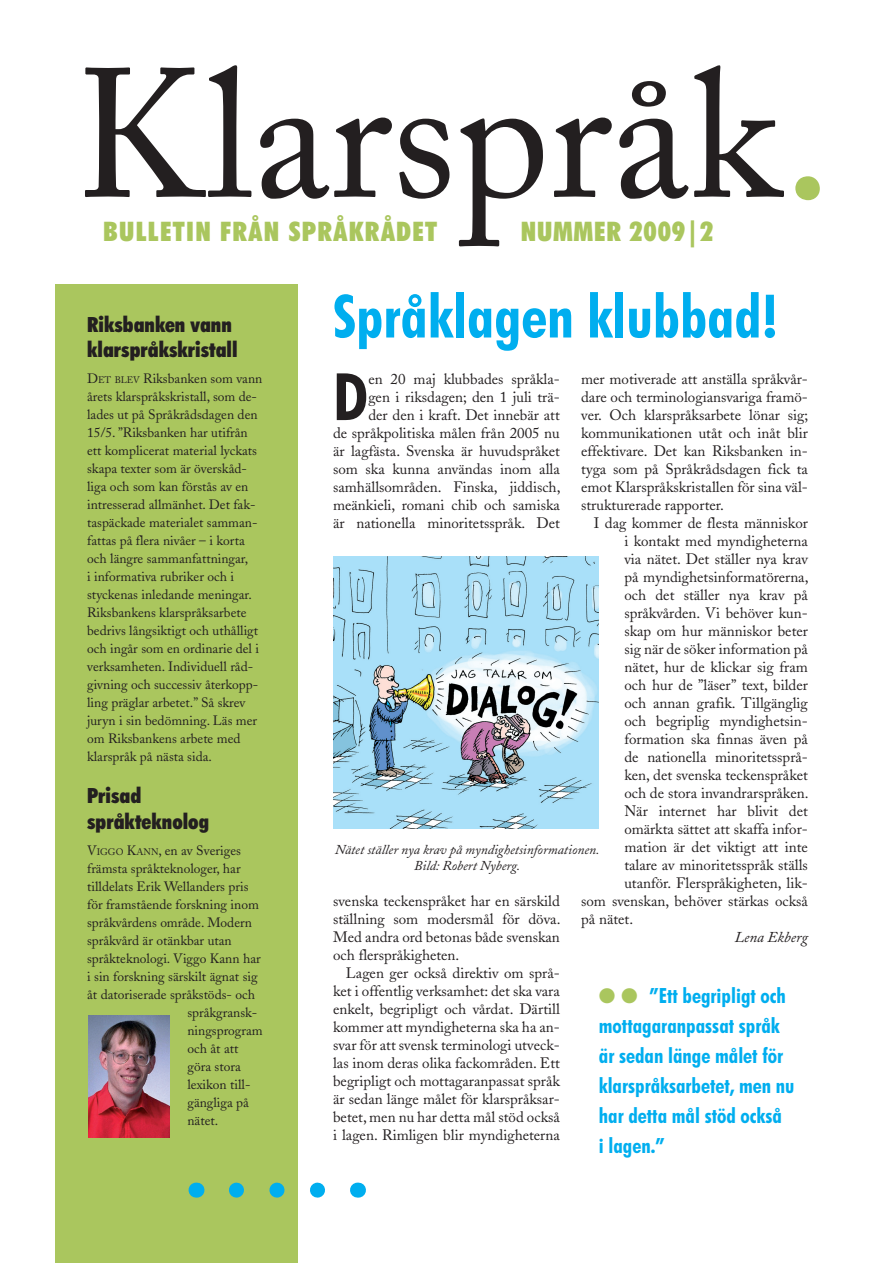
<style>
.page{position:relative;width:893px;height:1263px;background:#fff}
.page>*{position:absolute;margin:0;border:0;box-sizing:border-box;transform-origin:0 0}
.t1{font:181.5px "Adobe Caslon";color:#231f20}
.t2{font:700 condensed 65.55px "Futura BT";color:#231f20}
.t3{font:700 condensed 60px "Futura BT";color:#00aeef}
.t4{font:900 condensed 27px "Futura BT";letter-spacing:.05em;color:#aac65e}
.t5{font:900 condensed 27px "Futura BT";letter-spacing:.03em;color:#aac65e}
.t6{font:700 condensed 21px/30px "Futura BT";color:#00aeef}
.t7{font:900 condensed 21px/25.2px "Futura BT";color:#231f20}
.t8{font:15px/18px "Adobe Caslon";color:#231f20;text-align:justify}
.t9{font:italic 15px "Adobe Caslon";color:#231f20}
.t10{font:13.5px/18px "Adobe Caslon";color:#231f20}
.t11{font:italic 13.5px/16.2px "Adobe Caslon";color:#231f20;text-align:center}
.s1{color:#aac65e}
.s2{font-size:9.45px}
</style>
<div class="page">
<div style="left:795px;top:176px;width:25px;height:24px;border:3px solid #aac65e;border-radius:50%"></div>
<div style="left:55px;top:285px;width:242px;height:978px;background:#aac65e"></div>
<svg style="left:236px;top:1182px;width:89px;height:15px"></svg>
<svg style="left:196px;top:1182px;width:1px;height:15px"></svg>
<svg style="left:357px;top:1182px;width:1px;height:15px"></svg>
<img style="left:333px;top:557px;width:266px;height:272px">
<img style="left:88px;top:1015px;width:82px;height:123px">
<h1 class="t1" style="left:75px;top:28px;width:757px">Klarspråk<span class="s1">.</span></h1>
<h3 class="t4" style="left:103px;top:215px;width:335px">BULLETIN FRÅN SPRÅKRÅDET</h3>
<h3 class="t5" style="left:521px;top:215px;width:194px">NUMMER 2009|2</h3>
<h3 class="t7" style="left:87px;top:311px;width:152px">Riksbanken vann klarspråkskristall</h3>
<p class="t10" style="left:87px;top:370px;width:177px">D<span class="s2">ET BLEV</span> Riksbanken som vann årets klarspråkskristall, som de&shy;lades ut på Språkrådsdagen den<br>15/5. ”Riksbanken har utifrån ett komplicerat material lyckats skapa texter som är överskåd&shy;liga och som kan förstås av en intresserad allmänhet. Det fak&shy;taspäckade materialet samman&shy;fattas på flera nivåer – i korta och längre sammanfattningar,<br>i informativa rubriker och i styckenas inledande meningar.<br>Riksbankens klarspråksarbete bedrivs långsiktigt och uthålligt och ingår som en ordinarie del i verksamheten. Individuell råd&shy;givning och successiv återkopp&shy;ling präglar arbetet.” Så skrev juryn i sin bedömning. Läs mer om Riksbankens arbete med klarspråk på nästa sida.</p>
<h3 class="t7" style="left:87px;top:783px;width:123px">Prisad språkteknolog</h3>
<p class="t10" style="left:87px;top:842px;width:155px">V<span class="s2">IGGO</span> K<span class="s2">ANN</span>, en av Sveriges</p>
<p class="t10" style="left:87px;top:860px;width:155px">främsta språkteknologer, har</p>
<p class="t10" style="left:87px;top:878px;width:163px">tilldelats Erik Wellanders pris</p>
<p class="t10" style="left:87px;top:896px;width:173px">för framstående forskning inom</p>
<p class="t10" style="left:87px;top:914px;width:166px">språkvårdens område. Modern</p>
<p class="t10" style="left:87px;top:932px;width:146px">språkvård är otänkbar utan</p>
<p class="t10" style="left:87px;top:950px;width:175px">språkteknologi. Viggo Kann har</p>
<p class="t10" style="left:87px;top:968px;width:172px">i sin forskning särskilt ägnat sig</p>
<p class="t10" style="left:87px;top:986px;width:169px">åt datoriserade språkstöds- och</p>
<p class="t10" style="left:187px;top:1004px;width:71px">språkgransk-</p>
<p class="t10" style="left:187px;top:1022px;width:77px">ningsprogram</p>
<p class="t10" style="left:187px;top:1040px;width:52px">och åt att</p>
<p class="t10" style="left:187px;top:1058px;width:55px">göra stora</p>
<p class="t10" style="left:187px;top:1076px;width:65px">lexikon till-</p>
<p class="t10" style="left:187px;top:1094px;width:63px">gängliga på</p>
<p class="t10" style="left:187px;top:1112px;width:32px">nätet.</p>
<h3 class="t3" style="left:333px;top:280px;width:446px">Språklagen klubbad!</h3>
<h2 class="t2" style="left:333px;top:357px;width:37px">D</h2>
<p class="t8" style="left:333px;top:370px;width:229px;text-align:right">en 20 maj klubbades språkla-<br>gen i riksdagen; den 1 juli trä-<br>der den i kraft. Det innebär att<br>de språkpolitiska målen från 2005 nu är lagfästa. Svenska är huvudspråket som ska kunna användas inom alla samhällsområden. Finska, jiddisch, meänkieli, romani chib och samiska är nationella minoritetsspråk. Det</p>
<p class="t8" style="left:581px;top:370px;width:229px">mer motiverade att anställa språkvår&shy;dare och terminologiansvariga framö&shy;ver. Och klarspråksarbete lönar sig; kommunikationen utåt och inåt blir effektivare. Det kan Riksbanken in&shy;tyga som på Språkrådsdagen fick ta emot Klarspråkskristallen för sina väl&shy;strukturerade rapporter.</p>
<p class="t8" style="left:594px;top:514px;width:216px">I dag kommer de flesta människor</p>
<p class="t8" style="left:624px;top:532px;width:185px">i kontakt med myndigheterna</p>
<p class="t8" style="left:624px;top:550px;width:185px">via nätet. Det ställer nya krav</p>
<p class="t8" style="left:624px;top:568px;width:186px">på myndighetsinformatörerna,</p>
<p class="t8" style="left:624px;top:586px;width:185px">och det ställer nya krav på</p>
<p class="t8" style="left:624px;top:604px;width:185px">språkvården. Vi behöver kun-</p>
<p class="t8" style="left:624px;top:622px;width:185px">skap om hur människor beter</p>
<p class="t8" style="left:624px;top:640px;width:185px">sig när de söker information på</p>
<p class="t8" style="left:624px;top:658px;width:185px">nätet, hur de klickar sig fram</p>
<p class="t8" style="left:624px;top:676px;width:185px">och hur de ”läser” text, bilder</p>
<p class="t8" style="left:624px;top:694px;width:185px">och annan grafik. Tillgänglig</p>
<p class="t8" style="left:624px;top:712px;width:185px">och begriplig myndighetsin-</p>
<p class="t8" style="left:624px;top:730px;width:185px">formation ska finnas även på</p>
<p class="t8" style="left:624px;top:748px;width:185px">de nationella minoritetssprå-</p>
<p class="t8" style="left:624px;top:766px;width:185px">ken, det svenska teckenspråket</p>
<p class="t8" style="left:624px;top:784px;width:186px">och de stora invandrarspråken.</p>
<p class="t8" style="left:624px;top:802px;width:185px">När internet har blivit det</p>
<p class="t8" style="left:624px;top:820px;width:185px">omärkta sättet att skaffa infor-</p>
<p class="t8" style="left:624px;top:838px;width:185px">mation är det viktigt att inte</p>
<p class="t8" style="left:624px;top:856px;width:185px">talare av minoritetsspråk ställs</p>
<p class="t8" style="left:624px;top:874px;width:185px">utanför. Flerspråkigheten, lik-</p>
<p class="t8" style="left:581px;top:892px;width:228px">som svenskan, behöver stärkas också</p>
<p class="t8" style="left:581px;top:910px;width:54px">på nätet.</p>
<p class="t9" style="left:735px;top:929px;width:75px">Lena Ekberg</p>
<p class="t11" style="left:335px;top:842px;width:266px">Nätet ställer nya krav på myndighetsinformationen.<br>Bild: Robert Nyberg.</p>
<p class="t8" style="left:333px;top:892px;width:229px">svenska teckenspråket har en särskild ställning som modersmål för döva.<br>Med andra ord betonas både svenskan och flerspråkigheten.</p>
<p class="t8" style="left:333px;top:964px;width:228px;text-indent:13px">Lagen ger också direktiv om språ&shy;ket i offentlig verksamhet: det ska vara enkelt, begripligt och vårdat. Därtill kommer att myndigheterna ska ha an&shy;svar för att svensk terminologi utveck&shy;las inom deras olika fackområden. Ett begripligt och mottagaranpassat språk är sedan länge målet för klarspråksar&shy;betet, men nu har detta mål stöd också i lagen. Rimligen blir myndigheterna</p>
<h3 class="t6" style="left:599px;top:980px;width:197px"><span class="s1">●</span> <span class="s1">●</span> ”Ett begripligt och mottagaranpassat språk är sedan länge målet för klarspråksarbetet, men nu har detta mål stöd också<br>i lagen.”</h3>
</div>
